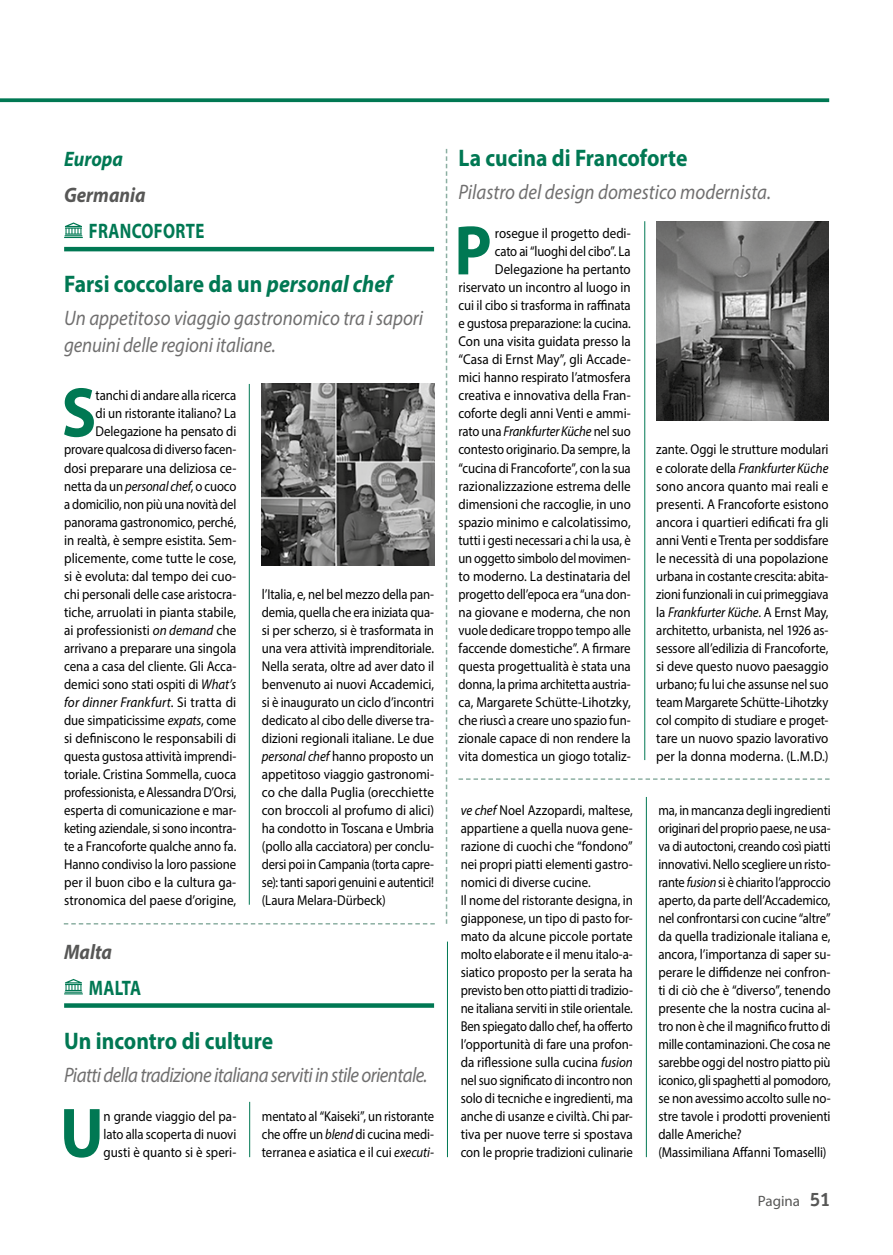
<style>
.page{position:relative;width:893px;height:1255px;background:#fff}
.page>*{position:absolute;margin:0;border:0;box-sizing:border-box;transform-origin:0 0}
.t1{font:700 70.8px "Myriad Pro";color:#007853;scale:.91 1}
.t2{font:700 24px "Myriad Pro";color:#007853;scale:.9 1}
.t3{font:italic 21px/27px "Myriad Pro";letter-spacing:-.01em;color:#706f6f;scale:.9 1}
.t4{font:italic 21px "Myriad Pro";letter-spacing:-.03em;color:#706f6f;scale:.9 1}
.t5{font:700 21px "Myriad Pro";letter-spacing:.02em;color:#007853;scale:.8 1}
.t6{font:italic 700 21px "Myriad Pro";color:#575756;scale:.9 1}
.t7{font:italic 700 21px "Myriad Pro";color:#007853;scale:.9 1}
.t8{font:15px "Myriad Pro";color:#575756}
.t9{font:14.25px/18px "Myriad Pro";letter-spacing:-.005em;color:#000;text-align:justify;scale:.9 1}
.t10{font:14.25px/18px "Myriad Pro";letter-spacing:-.005em;color:#000;text-align:justify;scale:.91 1}
.t11{font:14.25px/18px "Myriad Pro";letter-spacing:-.005em;color:#000;text-align:justify;scale:.89 1}
.s1{font-style:italic}
.s2{font-family:"Officina Sans ITC Std";font-weight:700;font-size:19.5px}
</style>
<div class="page">
<svg style="left:0;top:98px;width:829px;height:4px;background:#168362"></svg>
<hr style="left:64px;top:247px;width:370px;height:4px;background:#007853">
<svg style="left:64px;top:222px;width:19px;height:16px"></svg>
<svg style="left:64px;top:1003px;width:370px;height:4px"></svg>
<svg style="left:64px;top:979px;width:19px;height:15px"></svg>
<hr style="left:249px;top:384px;width:1px;height:520px;background:#007853">
<svg style="left:446px;top:149px;width:1px;height:774px"></svg>
<hr style="left:644px;top:221px;width:1px;height:539px;background:#007853">
<hr style="left:249px;top:1101px;width:1px;height:56px;background:#007853">
<svg style="left:459px;top:778px;width:370px;height:1px"></svg>
<svg style="left:64px;top:923px;width:371px;height:1px"></svg>
<img style="left:262px;top:384px;width:172px;height:182px">
<img style="left:656px;top:221px;width:172px;height:200px">
<hr style="left:646px;top:797px;width:1px;height:360px;background:#007853">
<hr style="left:447px;top:941px;width:1px;height:216px;background:#007853">
<h3 class="t7" style="left:64px;top:146px;width:67px">Europa</h3>
<h3 class="t6" style="left:64px;top:182px;width:92px">Germania</h3>
<h3 class="t5" style="left:89px;top:217px;width:146px">FRANCOFORTE</h3>
<h2 class="t2" style="left:64px;top:269px;width:366px">Farsi coccolare da un <span class="s1">personal chef</span></h2>
<h3 class="t3" style="left:64px;top:304px;width:400px">Un appetitoso viaggio gastronomico tra i sapori genuini delle regioni italiane.</h3>
<h1 class="t1" style="left:62px;top:366px;width:40px">S</h1>
<p class="t9" style="left:64px;top:386px;width:193px;text-align:right">tanchi di andare alla ricerca<br>di un ristorante italiano? La Delegazione ha pensato di provare qualcosa di diverso facen&shy;dosi preparare una deliziosa ce&shy;netta da un <span class="s1">personal chef</span>, o cuoco a domicilio, non più una novità del panorama gastronomico, perché, in realtà, è sempre esistita. Sem&shy;plicemente, come tutte le cose, si è evoluta: dal tempo dei cuo&shy;chi personali delle case aristocra&shy;tiche, arruolati in pianta stabile, ai professionisti <span class="s1">on demand</span> che arrivano a preparare una singola cena a casa del cliente. Gli Acca&shy;demici sono stati ospiti di <span class="s1">What’s for dinner Frankfurt</span>. Si tratta di due simpaticissime <span class="s1">expats</span>, come si definiscono le responsabili di questa gustosa attività imprendi&shy;toriale. Cristina Sommella, cuoca professionista, e Alessandra D’Orsi, esperta di comunicazione e mar&shy;keting aziendale, si sono incontra&shy;te a Francoforte qualche anno fa.<br>Hanno condiviso la loro passione per il buon cibo e la cultura ga&shy;stronomica del paese d’origine,</p>
<p class="t9" style="left:262px;top:584px;width:193px">l’Italia, e, nel bel mezzo della pan&shy;demia, quella che era iniziata qua&shy;si per scherzo, si è trasformata in una vera attività imprenditoriale.<br>Nella serata, oltre ad aver dato il benvenuto ai nuovi Accademici, si è inaugurato un ciclo d’incontri dedicato al cibo delle diverse tra&shy;dizioni regionali italiane. Le due <span class="s1">personal chef</span> hanno proposto un appetitoso viaggio gastronomi&shy;co che dalla Puglia (orecchiette con broccoli al profumo di alici) ha condotto in Toscana e Umbria (pollo alla cacciatora) per conclu&shy;dersi poi in Campania (torta capre&shy;se): tanti sapori genuini e autentici! (Laura Melara-Dürbeck)</p>
<h3 class="t6" style="left:64px;top:938px;width:55px">Malta</h3>
<h3 class="t5" style="left:89px;top:973px;width:67px">MALTA</h3>
<h2 class="t2" style="left:64px;top:1025px;width:234px">Un incontro di culture</h2>
<h3 class="t4" style="left:64px;top:1061px;width:405px">Piatti della tradizione italiana serviti in stile orientale.</h3>
<h1 class="t1" style="left:60px;top:1086px;width:50px">U</h1>
<p class="t10" style="left:104px;top:1106px;width:147px">n grande viaggio del pa&shy;lato alla scoperta di nuovi gusti è quanto si è speri-</p>
<p class="t11" style="left:262px;top:1106px;width:195px">mentato al “Kaiseki”, un ristorante che offre un <span class="s1">blend</span> di cucina medi&shy;terranea e asiatica e il cui <span class="s1">executi-</span></p>
<h2 class="t2" style="left:459px;top:143px;width:256px">La cucina di Francoforte</h2>
<h3 class="t3" style="left:459px;top:178px;width:349px">Pilastro del design domestico modernista.</h3>
<h1 class="t1" style="left:454px;top:204px;width:43px">P</h1>
<p class="t10" style="left:459px;top:224px;width:191px;text-align:right">rosegue il progetto dedi-<br>cato ai “luoghi del cibo”. La<br>Delegazione ha pertanto riservato un incontro al luogo in cui il cibo si trasforma in raffinata e gustosa preparazione: la cucina.<br>Con una visita guidata presso la “Casa di Ernst May”, gli Accade&shy;mici hanno respirato l’atmosfera creativa e innovativa della Fran&shy;coforte degli anni Venti e ammi&shy;rato una <span class="s1">Frankfurter Küche</span> nel suo contesto originario. Da sempre, la “cucina di Francoforte”, con la sua razionalizzazione estrema delle dimensioni che raccoglie, in uno spazio minimo e calcolatissimo, tutti i gesti necessari a chi la usa, è un oggetto simbolo del movimen&shy;to moderno. La destinataria del progetto dell’epoca era “una don&shy;na giovane e moderna, che non vuole dedicare troppo tempo alle faccende domestiche”. A firmare questa progettualità è stata una donna, la prima architetta austria&shy;ca, Margarete Schütte-Lihotzky, che riuscì a creare uno spazio fun&shy;zionale capace di non rendere la vita domestica un giogo totaliz-</p>
<p class="t9" style="left:656px;top:440px;width:193px">zante. Oggi le strutture modulari e colorate della <span class="s1">Frankfurter Küche </span>sono ancora quanto mai reali e presenti. A Francoforte esistono ancora i quartieri edificati fra gli anni Venti e Trenta per soddisfare le necessità di una popolazione urbana in costante crescita: abita&shy;zioni funzionali in cui primeggiava la <span class="s1">Frankfurter Küche</span>. A Ernst May, architetto, urbanista, nel 1926 as&shy;sessore all’edilizia di Francoforte, si deve questo nuovo paesaggio urbano; fu lui che assunse nel suo team Margarete Schütte-Lihotzky col compito di studiare e proget&shy;tare un nuovo spazio lavorativo per la donna moderna. (L.M.D.)</p>
<p class="t10" style="left:461px;top:800px;width:191px;text-align:left"><span class="s1">ve chef</span> Noel Azzopardi, maltese, appartiene a quella nuova gene&shy;razione di cuochi che “fondono” nei propri piatti elementi gastro&shy;nomici di diverse cucine.<br>Il nome del ristorante designa, in giapponese, un tipo di pasto for&shy;mato da alcune piccole portate molto elaborate e il menu italo-a&shy;siatico proposto per la serata ha previsto ben otto piatti di tradizio&shy;ne italiana serviti in stile orientale.<br>Ben spiegato dallo chef, ha offerto l’opportunità di fare una profon&shy;da riflessione sulla cucina <span class="s1">fusion </span>nel suo significato di incontro non solo di tecniche e ingredienti, ma anche di usanze e civiltà. Chi par&shy;tiva per nuove terre si spostava con le proprie tradizioni culinarie</p>
<p class="t11" style="left:658px;top:800px;width:195px;text-align:left">ma, in mancanza degli ingredienti originari del proprio paese, ne usa&shy;va di autoctoni, creando così piatti innovativi. Nello scegliere un risto&shy;rante <span class="s1">fusion</span> si è chiarito l’approccio aperto, da parte dell’Accademico, nel confrontarsi con cucine “altre” da quella tradizionale italiana e, ancora, l’importanza di saper su&shy;perare le diffidenze nei confron&shy;ti di ciò che è “diverso”, tenendo presente che la nostra cucina al&shy;tro non è che il magnifico frutto di mille contaminazioni. Che cosa ne sarebbe oggi del nostro piatto più iconico, gli spaghetti al pomodoro, se non avessimo accolto sulle no&shy;stre tavole i prodotti provenienti dalle Americhe?<br>(Massimiliana Affanni Tomaselli)</p>
<p class="t8" style="left:758px;top:1191px;width:74px">Pagina <span class="s2">51</span></p>
</div>
